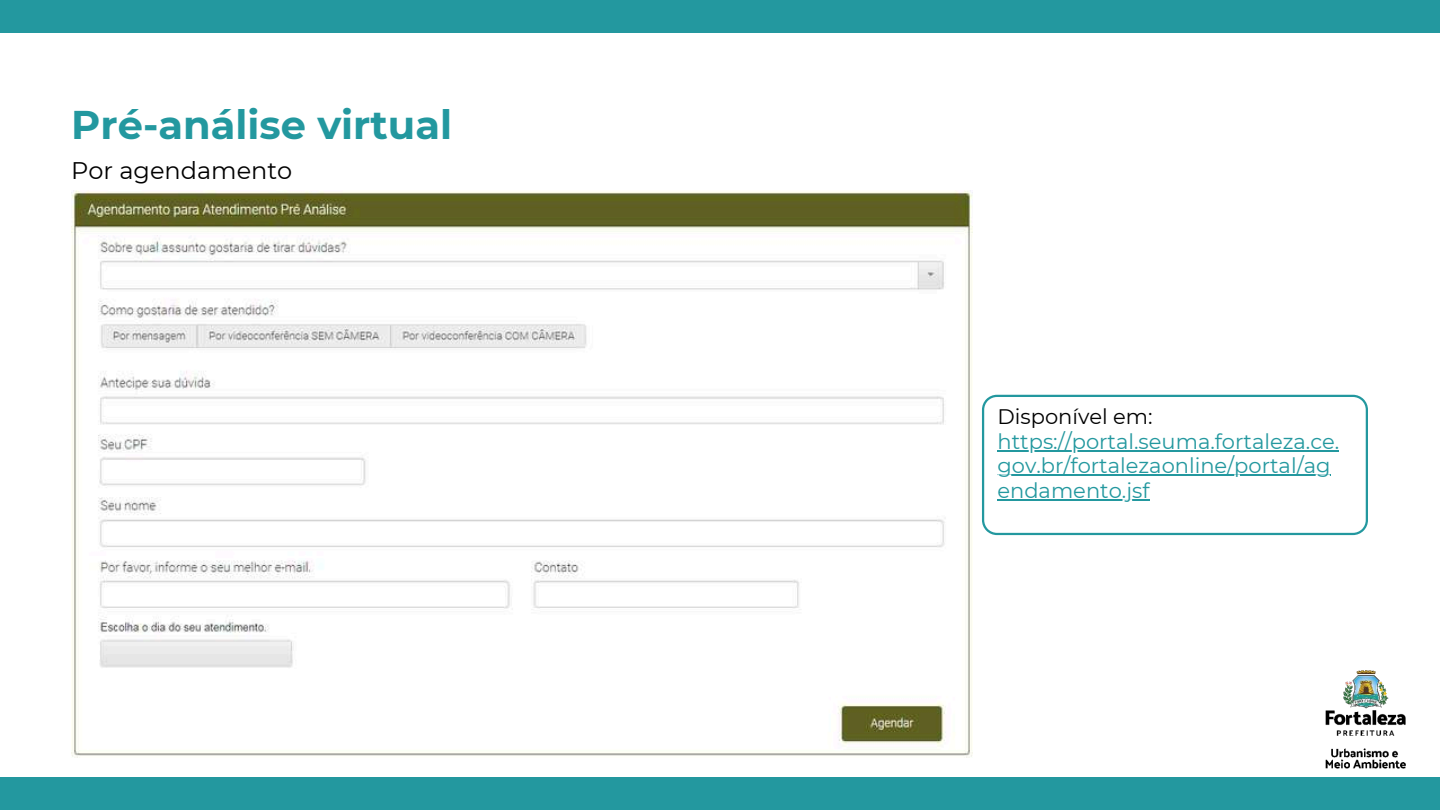
<style>
.page{position:relative;width:1440px;height:810px;background:#fff}
.page>*{position:absolute;margin:0;border:0;box-sizing:border-box;transform-origin:0 0}
.t1{font:700 40px "Montserrat";color:#23989f}
.t2{font:24px "Montserrat";color:#000}
.t3{font:21px/24.8px "Montserrat";color:#23989f}
.t4{font:21px "Montserrat";color:#000}
</style>
<div class="page">
<img style="left:71px;top:190px;width:901px;height:567px">
<svg style="left:982px;top:395px;width:386px;height:140px"></svg>
<div style="left:0;top:778px;width:1440px;height:32px;background:#23989f"></div>
<img style="left:1315px;top:670px;width:102px;height:108px">
<div style="left:0;top:0;width:1440px;height:32px;background:#23989f"></div>
<h1 class="t1" style="left:71px;top:100px;width:382px">Pré-análise virtual</h1>
<p class="t2" style="left:71px;top:156px;width:222px">Por agendamento</p>
<p class="t4" style="left:998px;top:403px;width:157px">Disponível em:</p>
<p class="t3" style="left:998px;top:429px;width:343px">https://portal.seuma.fortaleza.ce. gov.br/fortalezaonline/portal/ag endamento.jsf</p>
</div>
